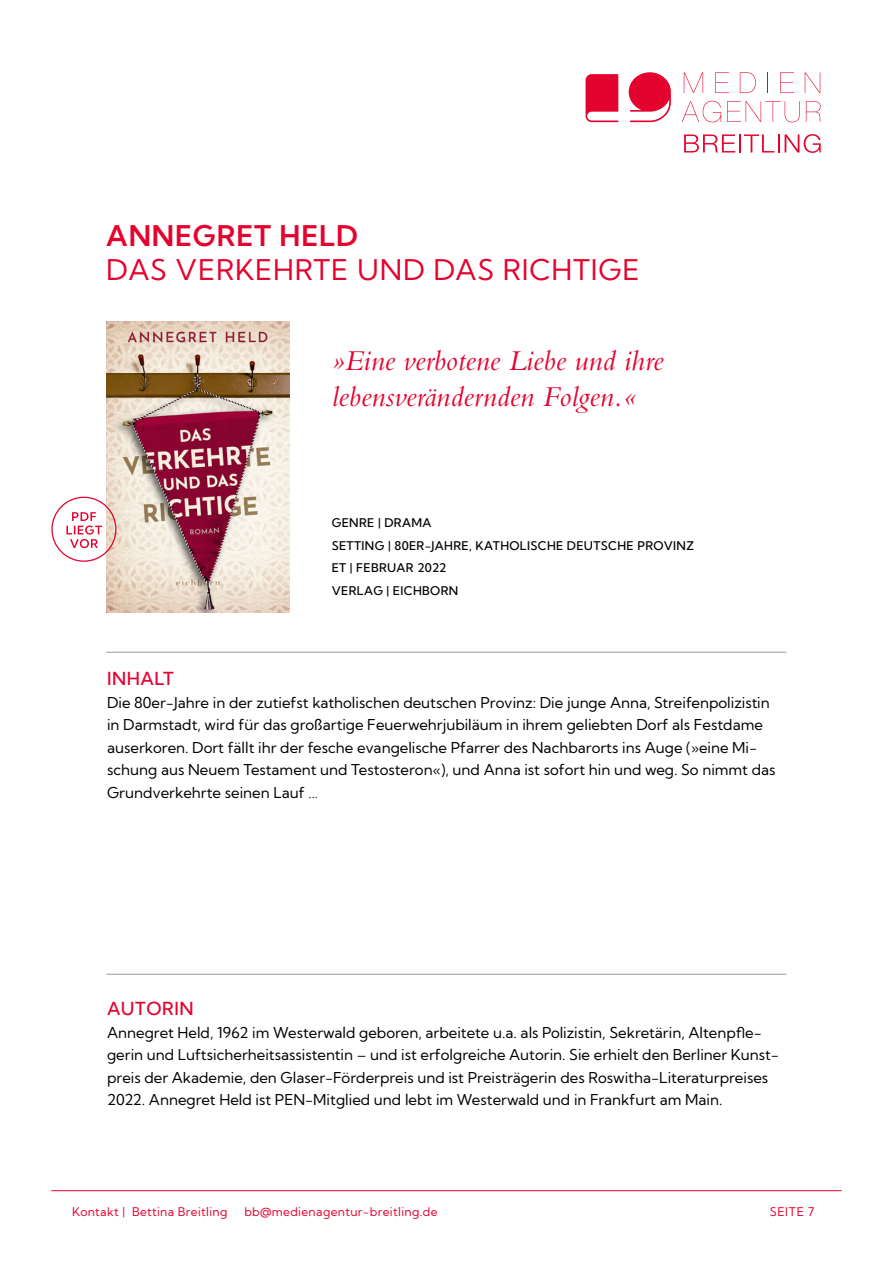
<style>
.page{position:relative;width:893px;height:1263px;background:#fff}
.page>*{position:absolute;margin:0;border:0;box-sizing:border-box;transform-origin:0 0}
.t1{font:italic 30px/36px "Bembo Std";color:#e4032f}
.t2{font:28.5px "Kumbh Sans";letter-spacing:.03em;color:#e4032f}
.t3{font:600 28.5px "Kumbh Sans";letter-spacing:.03em;color:#e4032f}
.t4{font:500 18px "Kumbh Sans";letter-spacing:.03em;color:#e4032f}
.t5{font:15px/22.5px "Kumbh Sans";color:#000}
.t6{font:500 12px/22.5px "Kumbh Sans";letter-spacing:.03em;color:#000}
.t7{font:12px "Kumbh Sans";letter-spacing:.03em;color:#e4032f}
</style>
<div class="page">
<hr style="left:51px;top:1190px;width:791px;height:1px;background:#e4032f">
<hr style="left:106px;top:652px;width:680px;height:1px;background:#9d9d9c">
<hr style="left:106px;top:974px;width:680px;height:1px;background:#9d9d9c">
<svg style="left:586px;top:74px;width:32px;height:48px"></svg>
<svg style="left:629px;top:72px;width:42px;height:50px"></svg>
<svg style="left:684px;top:72px;width:19px;height:21px"></svg>
<svg style="left:715px;top:72px;width:14px;height:21px"></svg>
<svg style="left:740px;top:72px;width:16px;height:21px"></svg>
<svg style="left:767px;top:72px;width:1px;height:21px"></svg>
<svg style="left:780px;top:72px;width:14px;height:21px"></svg>
<svg style="left:805px;top:72px;width:15px;height:21px"></svg>
<svg style="left:682px;top:101px;width:39px;height:21px"></svg>
<svg style="left:727px;top:101px;width:73px;height:21px"></svg>
<svg style="left:806px;top:101px;width:15px;height:21px"></svg>
<svg style="left:684px;top:134px;width:95px;height:18px"></svg>
<svg style="left:785px;top:134px;width:36px;height:19px"></svg>
<img style="left:106px;top:321px;width:183px;height:291px">
<div style="left:51px;top:497px;width:66px;height:65px;border:1px solid #e4032f;border-radius:50%"></div>
<svg style="left:66px;top:512px;width:36px;height:36px"></svg>
<h2 class="t3" style="left:106px;top:218px;width:253px">ANNEGRET HELD</h2>
<h2 class="t2" style="left:106px;top:252px;width:535px">DAS VERKEHRTE UND DAS RICHTIGE</h2>
<h1 class="t1" style="left:332px;top:342px;width:333px">»Eine verbotene Liebe und ihre lebensverändernden Folgen.«</h1>
<p class="t6" style="left:332px;top:511px;width:364px">GENRE | DRAMA<br>SETTING | 80ER-JAHRE, KATHOLISCHE DEUTSCHE PROVINZ<br>ET | FEBRUAR 2022<br>VERLAG | EICHBORN</p>
<p class="t4" style="left:107px;top:668px;width:68px">INHALT</p>
<p class="t5" style="left:107px;top:691px;width:670px">Die 80er-Jahre in der zutiefst katholischen deutschen Provinz: Die junge Anna, Streifenpolizistin in Darmstadt, wird für das großartige Feuerwehrjubiläum in ihrem geliebten Dorf als Festdame auserkoren. Dort fällt ihr der fesche evangelische Pfarrer des Nachbarorts ins Auge (»eine Mi&shy;schung aus Neuem Testament und Testosteron«), und Anna ist sofort hin und weg. So nimmt das Grundverkehrte seinen Lauf …</p>
<p class="t4" style="left:107px;top:997px;width:88px">AUTORIN</p>
<p class="t5" style="left:107px;top:1021px;width:673px">Annegret Held, 1962 im Westerwald geboren, arbeitete u.a. als Polizistin, Sekretärin, Altenpfle&shy;gerin und Luftsicherheitsassistentin – und ist erfolgreiche Autorin. Sie erhielt den Berliner Kunst&shy;preis der Akademie, den Glaser-Förderpreis und ist Preisträgerin des Roswitha-Literaturpreises 2022. Annegret Held ist PEN-Mitglied und lebt im Westerwald und in Frankfurt am Main.</p>
<p class="t7" style="left:72px;top:1204px;width:157px">Kontakt | Bettina Breitling</p>
<p class="t7" style="left:244px;top:1204px;width:195px">bb@medienagentur-breitling.de</p>
<p class="t7" style="left:770px;top:1204px;width:46px">SEITE 7</p>
</div>
